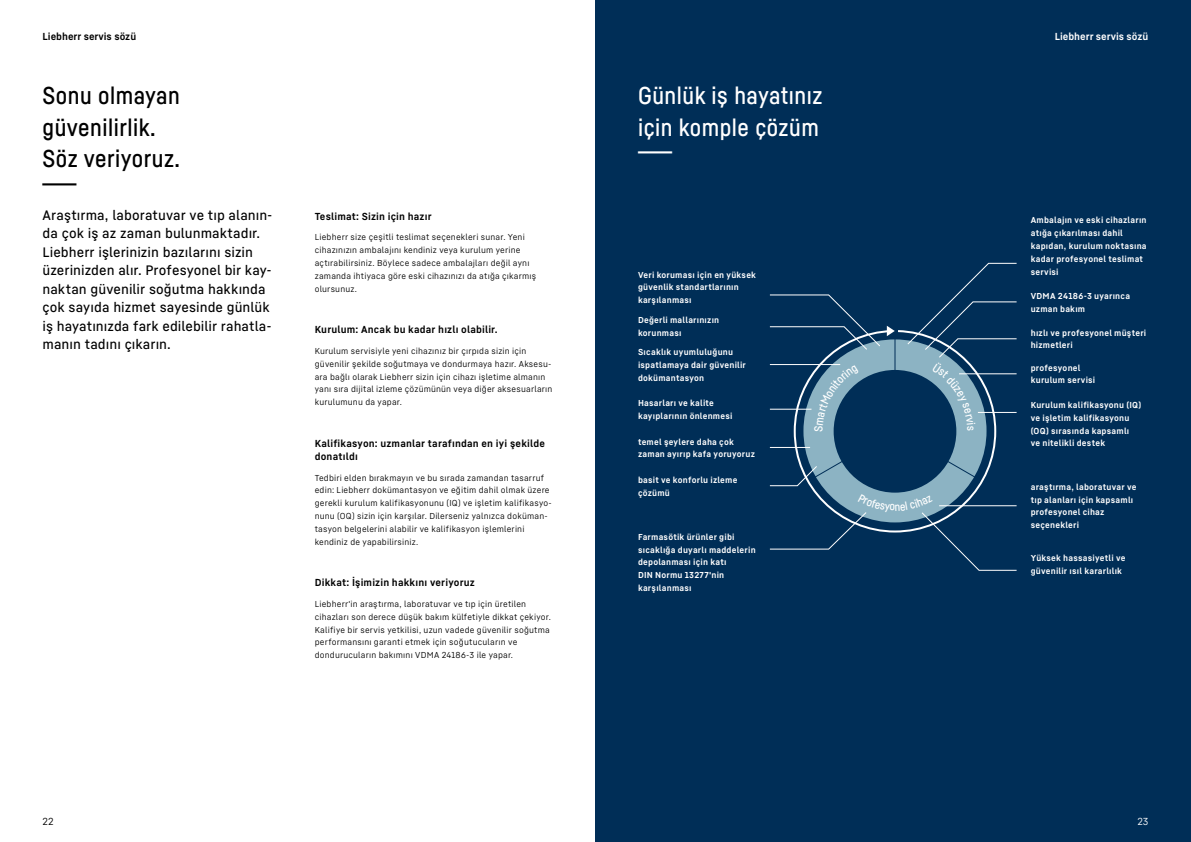
<style>
.page{position:relative;width:1191px;height:842px;background:#fff}
.page>*{position:absolute;margin:0;border:0;box-sizing:border-box;transform-origin:0 0}
.t1{font:24px/31.5px "Liebherr Head Regular 2";letter-spacing:.02em;color:#000}
.t2{font:24px/31.5px "Liebherr Head Regular 2";letter-spacing:.02em;color:#fff}
.t3{font:500 13.5px/18.5px "Liebherr Text";letter-spacing:.005em;color:#000}
.t4{font:700 10px/12.8px "Liebherr Text";letter-spacing:.015em;color:#000}
.t5{font:700 10px "Liebherr Text";color:#fff}
.t6{font:10px "Liebherr Text Regular 2";color:#000}
.t7{font:10px "Liebherr Text Regular 2";color:#fff}
.t8{font:8.5px/12.8px "Liebherr Text Regular 2";letter-spacing:.02em;color:#000}
.t9{font:700 8.5px/12.8px "Liebherr Text";letter-spacing:.025em;color:#fff}
</style>
<div class="page">
<div style="left:595px;top:0;width:596px;height:842px;background:#002e57"></div>
<div style="left:803px;top:339px;width:183px;height:183px;background:#8cb3c3;border-radius:50%"></div>
<hr style="left:770px;top:409px;width:41px;height:1px;background:#fff">
<hr style="left:770px;top:364px;width:70px;height:1px;background:#fff">
<svg style="left:769px;top:295px;width:111px;height:55px"></svg>
<div style="left:833px;top:370px;width:123px;height:123px;background:#002e57;border-radius:50%"></div>
<svg style="left:887px;top:326px;width:7px;height:10px"></svg>
<hr style="left:894px;top:337px;width:1px;height:142px;background:#002e57">
<svg style="left:769px;top:439px;width:98px;height:47px"></svg>
<svg style="left:932px;top:436px;width:47px;height:44px"></svg>
<svg style="left:769px;top:494px;width:248px;height:77px"></svg>
<svg style="left:814px;top:365px;width:45px;height:67px"></svg>
<svg style="left:907px;top:263px;width:110px;height:167px"></svg>
<p class="t4" style="left:43px;top:30px;width:95px">Liebherr servis sözü</p>
<h1 class="t1" style="left:43px;top:79px;width:139px">Sonu olmayan güvenilirlik.<br>Söz veriyoruz. ---</h1>
<p class="t3" style="left:43px;top:205px;width:231px">Araştırma, laboratuvar ve tıp alanın&shy;da çok iş az zaman bulunmaktadır.<br>Liebherr işlerinizin bazılarını sizin üzerinizden alır. Profesyonel bir kay&shy;naktan güvenilir soğutma hakkında çok sayıda hizmet sayesinde günlük iş hayatınızda fark edilebilir rahatla&shy;manın tadını çıkarın.</p>
<p class="t4" style="left:315px;top:209px;width:118px">Teslimat: Sizin için hazır</p>
<p class="t8" style="left:315px;top:231px;width:223px">Liebherr size çeşitli teslimat seçenekleri sunar. Yeni cihazınızın ambalajını kendiniz veya kurulum yerine açtırabilirsiniz. Böylece sadece ambalajları değil aynı zamanda ihtiyaca göre eski cihazınızı da atığa çıkarmış olursunuz.</p>
<p class="t4" style="left:315px;top:323px;width:184px">Kurulum: Ancak bu kadar hızlı olabilir.</p>
<p class="t8" style="left:315px;top:344px;width:239px">Kurulum servisiyle yeni cihazınız bir çırpıda sizin için güvenilir şekilde soğutmaya ve dondurmaya hazır. Aksesu&shy;ara bağlı olarak Liebherr sizin için cihazı işletime almanın yanı sıra dijital izleme çözümünün veya diğer aksesuarların kurulumunu da yapar.</p>
<p class="t4" style="left:315px;top:436px;width:232px">Kalifikasyon: uzmanlar tarafından en iyi şekilde donatıldı</p>
<p class="t8" style="left:315px;top:471px;width:238px">Tedbiri elden bırakmayın ve bu sırada zamandan tasarruf edin: Liebherr dokümantasyon ve eğitim dahil olmak üzere gerekli kurulum kalifikasyonunu (IQ) ve işletim kalifikasyo&shy;nunu (OQ) sizin için karşılar. Dilerseniz yalnızca doküman&shy;tasyon belgelerini alabilir ve kalifikasyon işlemlerini kendiniz de yapabilirsiniz.</p>
<p class="t4" style="left:315px;top:576px;width:162px">Dikkat: İşimizin hakkını veriyoruz</p>
<p class="t8" style="left:315px;top:597px;width:238px">Liebherr'in araştırma, laboratuvar ve tıp için üretilen cihazları son derece düşük bakım külfetiyle dikkat çekiyor.<br>Kalifiye bir servis yetkilisi, uzun vadede güvenilir soğutma performansını garanti etmek için soğutucuların ve dondurucuların bakımını VDMA 24186-3 ile yapar.</p>
<h1 class="t2" style="left:638px;top:79px;width:186px">Günlük iş hayatınız için komple çözüm ---</h1>
<p class="t9" style="left:638px;top:268px;width:119px">Veri koruması için en yüksek güvenlik standartlarının karşılanması</p>
<p class="t9" style="left:638px;top:313px;width:83px">Değerli mallarınızın korunması</p>
<p class="t9" style="left:638px;top:345px;width:109px">Sıcaklık uyumluluğunu ispatlamaya dair güvenilir dokümantasyon</p>
<p class="t9" style="left:638px;top:396px;width:96px">Hasarları ve kalite kayıplarının önlenmesi</p>
<p class="t9" style="left:638px;top:435px;width:118px">temel şeylere daha çok zaman ayırıp kafa yoruyoruz</p>
<p class="t9" style="left:638px;top:473px;width:101px">basit ve konforlu izleme çözümü</p>
<p class="t9" style="left:638px;top:530px;width:119px">Farmasötik ürünler gibi sıcaklığa duyarlı maddelerin depolanması için katı<br>DIN Normu 13277'nin karşılanması</p>
<p class="t5" style="left:1054px;top:30px;width:95px">Liebherr servis sözü</p>
<p class="t9" style="left:1030px;top:214px;width:117px">Ambalajın ve eski cihazların atığa çıkarılması dahil kapıdan, kurulum noktasına kadar profesyonel teslimat servisi</p>
<p class="t9" style="left:1030px;top:289px;width:101px">VDMA 24186-3 uyarınca uzman bakım</p>
<p class="t9" style="left:1030px;top:326px;width:117px">hızlı ve profesyonel müşteri hizmetleri</p>
<p class="t9" style="left:1030px;top:361px;width:66px">profesyonel kurulum servisi</p>
<p class="t9" style="left:1030px;top:398px;width:112px">Kurulum kalifikasyonu (IQ) ve işletim kalifikasyonu (OQ) sırasında kapsamlı<br>ve nitelikli destek</p>
<p class="t9" style="left:1030px;top:480px;width:107px">araştırma, laboratuvar ve tıp alanları için kapsamlı profesyonel cihaz seçenekleri</p>
<p class="t9" style="left:1030px;top:551px;width:96px">Yüksek hassasiyetli ve güvenilir ısıl kararlılık</p>
<p class="t6" style="left:43px;top:815px;width:13px">22</p>
<p class="t7" style="left:1137px;top:815px;width:13px">23</p>
</div>
